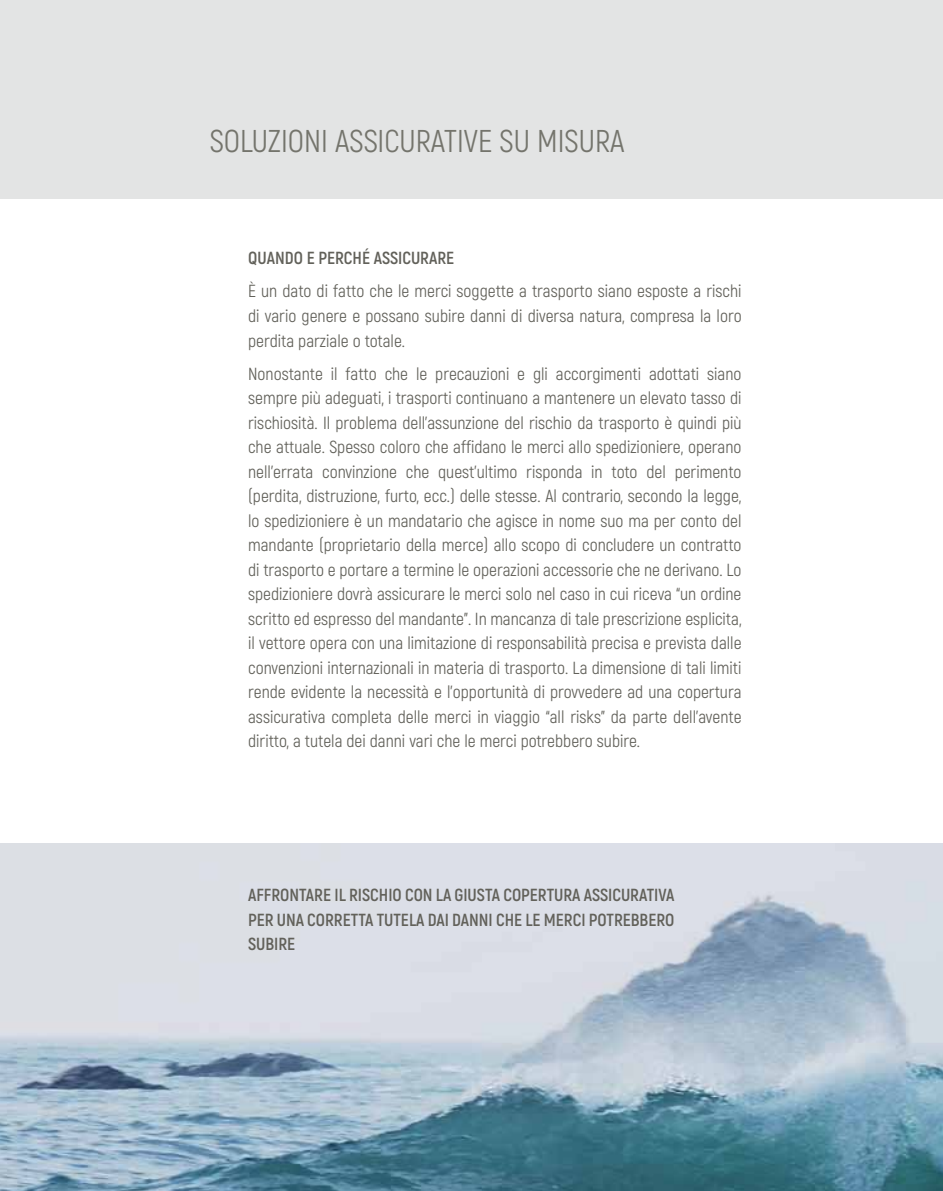
<style>
.page{position:relative;width:943px;height:1191px;background:#fff}
.page>*{position:absolute;margin:0;border:0;box-sizing:border-box;transform-origin:0 0}
.t1{font:31.5px "Akrobat";color:#74746c}
.t2{font:17.5px/24.5px "Akrobat";color:#62615a;text-align:justify}
.t3{font:700 17.5px/24.5px "Akrobat";color:#62615a}
</style>
<div class="page">
<div style="left:0;top:0;width:943px;height:198px;background:#e3e4e4"></div>
<img style="left:0;top:843px;width:943px;height:348px">
<h1 class="t1" style="left:210px;top:123px;width:416px">SOLUZIONI ASSICURATIVE SU MISURA</h1>
<p class="t3" style="left:248px;top:246px;width:208px">QUANDO E PERCHÉ ASSICURARE</p>
<p class="t2" style="left:248px;top:279px;width:495px">È un dato di fatto che le merci soggette a trasporto siano esposte a rischi di vario genere e possano subire danni di diversa natura, compresa la loro perdita parziale o totale.</p>
<p class="t2" style="left:248px;top:361px;width:495px">Nonostante il fatto che le precauzioni e gli accorgimenti adottati siano sempre più adeguati, i trasporti continuano a mantenere un elevato tasso di rischiosità. Il problema dell’assunzione del rischio da trasporto è quindi più che attuale. Spesso coloro che affidano le merci allo spedizioniere, operano nell’errata convinzione che quest’ultimo risponda in toto del perimento (perdita, distruzione, furto, ecc.) delle stesse. Al contrario, secondo la legge, lo spedizioniere è un mandatario che agisce in nome suo ma per conto del mandante (proprietario della merce) allo scopo di concludere un contratto di trasporto e portare a termine le operazioni accessorie che ne derivano. Lo spedizioniere dovrà assicurare le merci solo nel caso in cui riceva “un ordine scritto ed espresso del mandante”. In mancanza di tale prescrizione esplicita, il vettore opera con una limitazione di responsabilità precisa e prevista dalle convenzioni internazionali in materia di trasporto. La dimensione di tali limiti rende evidente la necessità e l’opportunità di provvedere ad una copertura assicurativa completa delle merci in viaggio “all risks” da parte dell’avente diritto, a tutela dei danni vari che le merci potrebbero subire.</p>
<p class="t3" style="left:248px;top:882px;width:428px">AFFRONTARE IL RISCHIO CON LA GIUSTA COPERTURA ASSICURATIVA<br>PERUNACORRETTA</p>
<p class="t3" style="left:377px;top:907px;width:9px">TUTELA</p>
<p class="t3" style="left:428px;top:907px;width:34px">DAI DANNI</p>
<p class="t3" style="left:496px;top:907px;width:68px">CHE LE MERCI</p>
<p class="t3" style="left:589px;top:907px;width:10px">POTRE</p>
<p class="t3" style="left:631px;top:907px;width:27px">BBERO</p>
<p class="t3" style="left:248px;top:931px;width:34px">SUBIRE</p>
</div>
